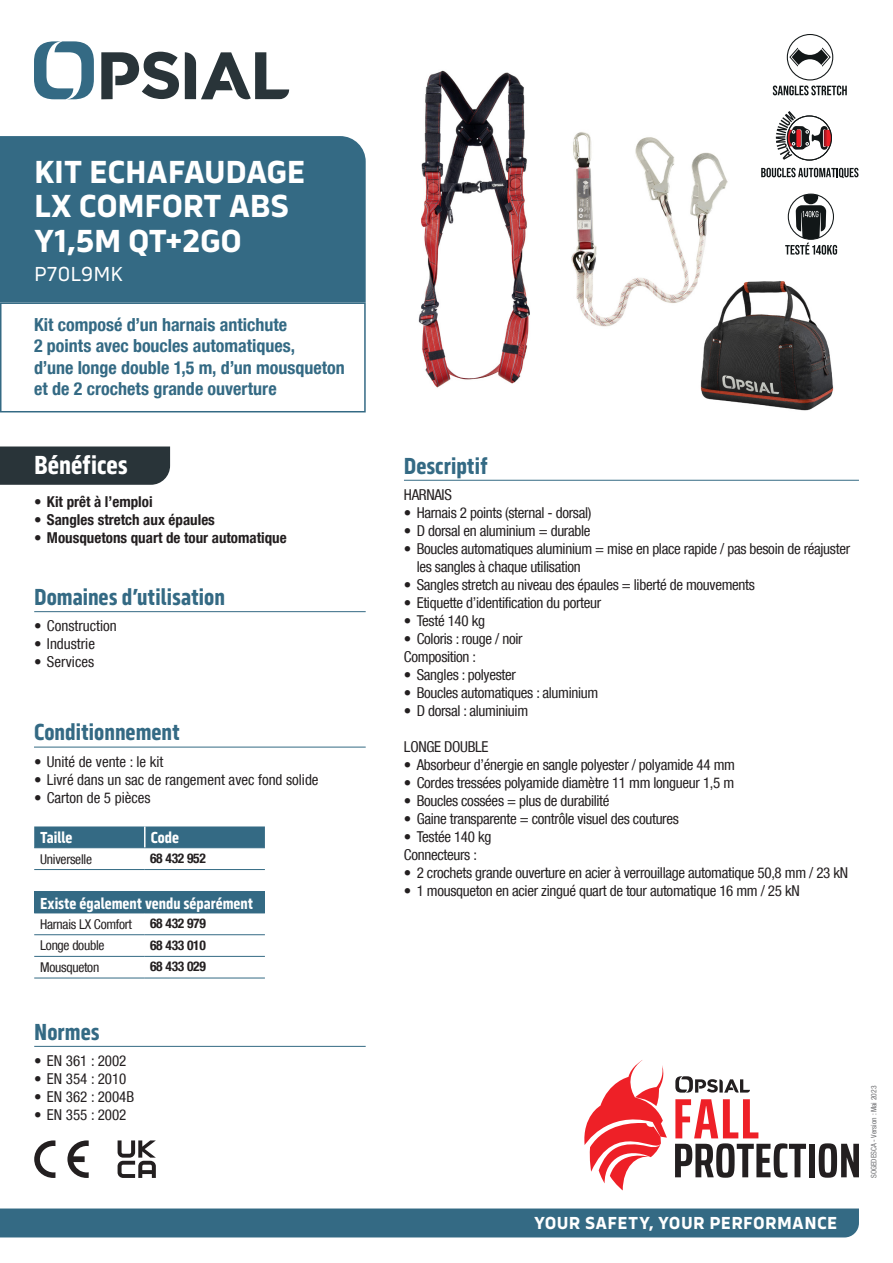
<style>
.page{position:relative;width:893px;height:1263px;background:#fff}
.page>*{position:absolute;margin:0;border:0;box-sizing:border-box;transform-origin:0 0}
.t1{font:700 33px/34.5px "Serca";letter-spacing:-.01em;color:#fff}
.t2{font:700 27px "Serca Condensed";color:#fff}
.t3{font:700 24px "Serca Condensed";color:#346a84}
.t4{font:21px "Serca";letter-spacing:-.005em;color:#fff}
.t5{font:700 condensed 18px/21.6px "Helvetica Neue LT Com";color:#346a84}
.t6{font:700 18px "Serca";letter-spacing:.02em;color:#fff}
.t7{font:700 16.5px "Serca Condensed";color:#fff}
.t8{font:condensed 15px/18px "Helvetica Neue LT Com";letter-spacing:-.02em;color:#231f20}
.t9{font:condensed 15px "Helvetica Neue LT Com";color:#231f20}
.t10{font:700 condensed 15px "Helvetica Neue LT Com";color:#231f20}
.t11{font:condensed 13.5px "Helvetica Neue LT Com";letter-spacing:-.02em;color:#231f20}
.t12{font:700 condensed 13.5px "Helvetica Neue LT Com";letter-spacing:-.02em;color:#231f20}
.t13{font:condensed 7.5px "Helvetica Neue LT Com";color:#6c6d70}
</style>
<div class="page">
<div style="left:0;top:1208px;width:859px;height:29px;background:#346a84"></div>
<svg style="left:34px;top:41px;width:60px;height:58px"></svg>
<svg style="left:185px;top:52px;width:104px;height:48px"></svg>
<svg style="left:101px;top:52px;width:78px;height:47px"></svg>
<hr style="left:34px;top:747px;width:332px;height:1px;background:#346a84">
<div style="left:34px;top:826px;width:231px;height:21px;background:#346a84"></div>
<hr style="left:34px;top:847px;width:111px;height:1px;background:#346a84">
<hr style="left:145px;top:847px;width:120px;height:1px;background:#346a84">
<hr style="left:34px;top:869px;width:111px;height:1px;background:#346a84">
<hr style="left:144px;top:826px;width:2px;height:21px;background:#fff">
<hr style="left:145px;top:869px;width:120px;height:1px;background:#346a84">
<hr style="left:404px;top:480px;width:455px;height:1px;background:#346a84">
<hr style="left:34px;top:1046px;width:332px;height:1px;background:#346a84">
<hr style="left:34px;top:611px;width:332px;height:1px;background:#346a84">
<div style="left:0;top:446px;width:170px;height:39px;background:#293439"></div>
<div style="left:0;top:302px;width:366px;height:110px;border:2px solid #346a84"></div>
<div style="left:0;top:136px;width:366px;height:166px;background:#346a84"></div>
<svg style="left:118px;top:1140px;width:38px;height:38px"></svg>
<svg style="left:773px;top:86px;width:74px;height:9px"></svg>
<div style="left:787px;top:34px;width:46px;height:46px;border:1px solid #121718;border-radius:50%"></div>
<svg style="left:789px;top:48px;width:42px;height:19px"></svg>
<svg style="left:776px;top:111px;width:55px;height:49px"></svg>
<svg style="left:761px;top:168px;width:97px;height:10px"></svg>
<svg style="left:785px;top:194px;width:52px;height:61px"></svg>
<svg style="left:675px;top:1099px;width:131px;height:79px"></svg>
<div style="left:809px;top:1144px;width:6px;height:33px;background:#231f20"></div>
<svg style="left:819px;top:1143px;width:40px;height:35px"></svg>
<svg style="left:675px;top:1076px;width:75px;height:17px"></svg>
<svg style="left:584px;top:1060px;width:83px;height:130px"></svg>
<svg style="left:34px;top:1140px;width:21px;height:38px"></svg>
<svg style="left:67px;top:1140px;width:22px;height:38px"></svg>
<img style="left:418px;top:70px;width:310px;height:318px">
<img style="left:699px;top:279px;width:135px;height:132px">
<div style="left:34px;top:892px;width:231px;height:21px;background:#346a84"></div>
<hr style="left:34px;top:934px;width:111px;height:1px;background:#346a84">
<hr style="left:34px;top:956px;width:111px;height:1px;background:#346a84">
<hr style="left:34px;top:978px;width:111px;height:1px;background:#346a84">
<hr style="left:145px;top:934px;width:120px;height:1px;background:#346a84">
<hr style="left:145px;top:956px;width:120px;height:1px;background:#346a84">
<hr style="left:145px;top:978px;width:120px;height:1px;background:#346a84">
<h1 class="t1" style="left:34px;top:154px;width:273px">KIT ECHAFAUDAGE<br>LX COMFORT ABS<br>Y1,5M QT+2GO</h1>
<h3 class="t4" style="left:34px;top:262px;width:90px">P70L9MK</h3>
<p class="t5" style="left:34px;top:313px;width:312px">Kit composé d’un harnais antichute<br>2 points avec boucles automatiques,<br>d’une longe double 1,5 m, d’un mousqueton et de 2 crochets grande ouverture</p>
<h2 class="t2" style="left:34px;top:449px;width:95px">Bénéfices</h2>
<p class="t10" style="left:34px;top:493px;width:120px">• Kit prêt à l’emploi</p>
<p class="t10" style="left:34px;top:511px;width:182px">• Sangles stretch aux épaules</p>
<p class="t10" style="left:34px;top:529px;width:254px">• Mousquetons quart de tour automatique</p>
<h3 class="t3" style="left:34px;top:583px;width:192px">Domaines d’utilisation</h3>
<p class="t9" style="left:34px;top:617px;width:84px">• Construction</p>
<p class="t9" style="left:34px;top:635px;width:62px">• Industrie</p>
<p class="t9" style="left:34px;top:653px;width:61px">• Services</p>
<h3 class="t3" style="left:34px;top:718px;width:147px">Conditionnement</h3>
<p class="t9" style="left:34px;top:752px;width:131px">• Unité de vente : le kit</p>
<p class="t9" style="left:34px;top:770px;width:286px">• Livré dans un sac de rangement avec fond solide</p>
<p class="t9" style="left:34px;top:788px;width:118px">• Carton de 5 pièces</p>
<p class="t7" style="left:40px;top:828px;width:34px">Taille</p>
<p class="t7" style="left:151px;top:828px;width:30px">Code</p>
<p class="t11" style="left:40px;top:851px;width:53px">Universelle</p>
<p class="t12" style="left:150px;top:850px;width:57px">68 432 952</p>
<p class="t7" style="left:40px;top:893px;width:214px">Existe également vendu séparément</p>
<p class="t11" style="left:40px;top:916px;width:93px">Harnais LX Comfort</p>
<p class="t12" style="left:150px;top:915px;width:57px">68 432 979</p>
<p class="t11" style="left:40px;top:938px;width:66px">Longe double</p>
<p class="t12" style="left:150px;top:937px;width:57px">68 433 010</p>
<p class="t11" style="left:40px;top:959px;width:61px">Mousqueton</p>
<p class="t12" style="left:150px;top:958px;width:57px">68 433 029</p>
<h3 class="t3" style="left:34px;top:1018px;width:67px">Normes</h3>
<p class="t9" style="left:34px;top:1052px;width:94px">• EN 361 : 2002</p>
<p class="t9" style="left:34px;top:1070px;width:94px">• EN 354 : 2010</p>
<p class="t9" style="left:34px;top:1088px;width:102px">• EN 362 : 2004B</p>
<p class="t9" style="left:34px;top:1106px;width:94px">• EN 355 : 2002</p>
<h3 class="t3" style="left:404px;top:452px;width:85px">Descriptif</h3>
<p class="t8" style="left:404px;top:485px;width:49px">HARNAIS</p>
<p class="t8" style="left:404px;top:503px;width:189px">• Harnais 2 points (sternal - dorsal)</p>
<p class="t8" style="left:404px;top:521px;width:188px">• D dorsal en aluminium = durable</p>
<p class="t8" style="left:417px;top:539px;width:435px;text-indent:-13px">• Boucles automatiques aluminium = mise en place rapide / pas besoin de réajuster les sangles à chaque utilisation</p>
<p class="t8" style="left:404px;top:575px;width:352px">• Sangles stretch au niveau des épaules = liberté de mouvements</p>
<p class="t8" style="left:404px;top:593px;width:199px">• Etiquette d’identification du porteur</p>
<p class="t8" style="left:404px;top:611px;width:83px">• Testé 140 kg</p>
<p class="t8" style="left:404px;top:629px;width:120px">• Coloris : rouge / noir<br>Composition :</p>
<p class="t8" style="left:404px;top:665px;width:113px">• Sangles : polyester</p>
<p class="t8" style="left:404px;top:683px;width:196px">• Boucles automatiques : aluminium</p>
<p class="t8" style="left:404px;top:701px;width:126px">• D dorsal : aluminiuim</p>
<p class="t8" style="left:404px;top:737px;width:86px">LONGE DOUBLE</p>
<p class="t8" style="left:404px;top:755px;width:333px">• Absorbeur d’énergie en sangle polyester / polyamide 44 mm</p>
<p class="t8" style="left:404px;top:773px;width:332px">• Cordes tressées polyamide diamètre 11 mm longueur 1,5 m</p>
<p class="t8" style="left:404px;top:791px;width:207px">• Boucles cossées = plus de durabilité</p>
<p class="t8" style="left:404px;top:809px;width:276px">• Gaine transparente = contrôle visuel des coutures</p>
<p class="t8" style="left:404px;top:827px;width:89px">• Testée 140 kg<br>Connecteurs :</p>
<p class="t8" style="left:404px;top:863px;width:446px">• 2 crochets grande ouverture en acier à verrouillage automatique 50,8 mm / 23 kN</p>
<p class="t8" style="left:404px;top:881px;width:397px">• 1 mousqueton en acier zingué quart de tour automatique 16 mm / 25 kN</p>
<p class="t6" style="left:534px;top:1212px;width:305px">YOUR SAFETY, YOUR PERFORMANCE</p>
<p class="t13" style="left:869px;top:1178px;width:94px;rotate:-90deg">SOGEDESCA - Version : Mai 2023</p>
</div>
